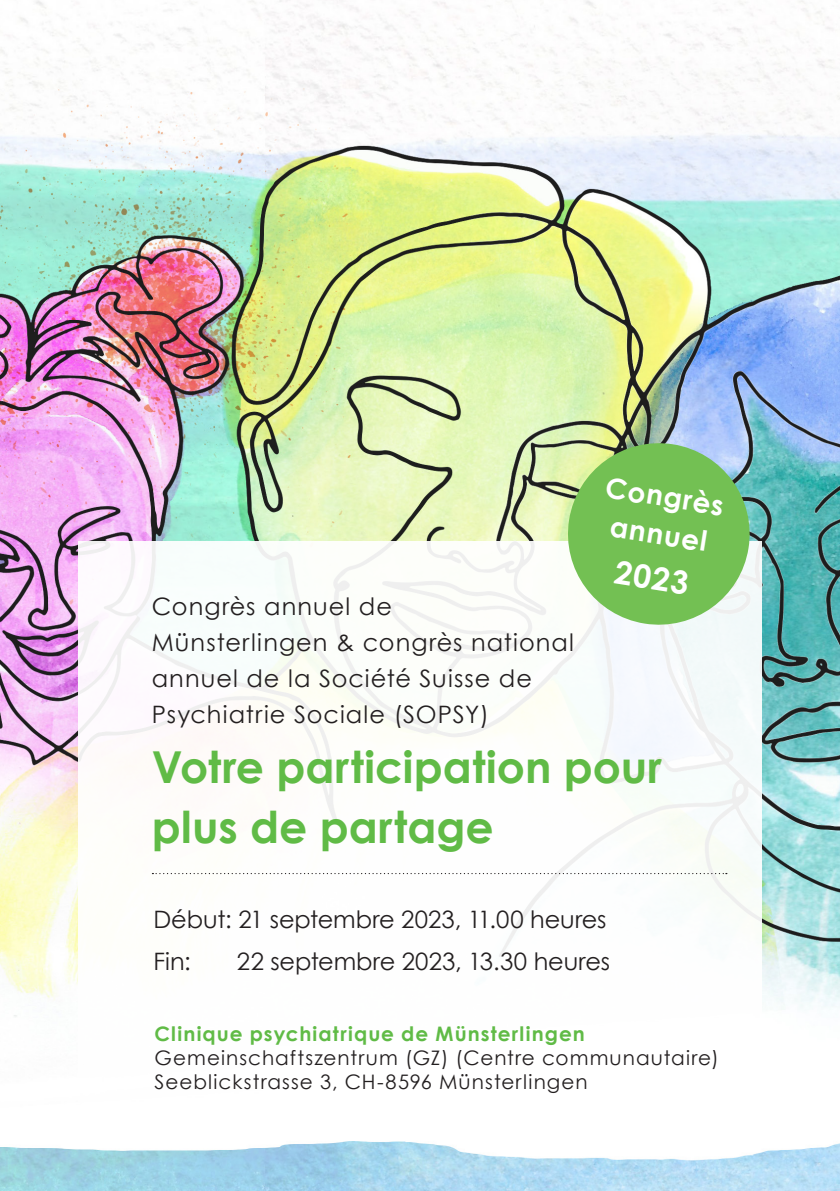
<style>
.page{position:relative;width:840px;height:1191px;background:#fff}
.page>*{position:absolute;margin:0;border:0;box-sizing:border-box;transform-origin:0 0}
.Titel_1{font:700 44px/60px "Century Gothic";color:#60bb46}
.t1{font:700 32px "Century Gothic";color:#fff}
.t2{font:700 28px "Century Gothic";color:#fff}
.Titel_1-2{font:24px/36px "Century Gothic";letter-spacing:.045em;color:#231f20}
.Linie_UG{font:24px/42px "Century Gothic";letter-spacing:-.005em;color:#231f20}
.Bereichsbezeichnung{font:20px/24px "Century Gothic";letter-spacing:.05em;color:#231f20}
.s1{font-weight:700;color:#60bb46}
</style>
<div class="page">
<img style="left:0;top:0;width:839px;height:1191px">
<div style="left:78px;top:541px;width:683px;height:453px;background:#fff"></div>
<div style="left:78px;top:994px;width:683px;height:121px;background:#fff"></div>
<svg style="left:152px;top:873px;width:574px;height:1px"></svg>
<svg style="left:561px;top:436px;width:195px;height:195px;background:#90c97c"></svg>
<p class="t2" style="left:608px;top:466px;width:121px;rotate:9deg">Congrès</p>
<p class="t2" style="left:613px;top:505px;width:99px;rotate:9deg">annuel</p>
<p class="t1" style="left:618px;top:548px;width:76px;rotate:9deg">2023</p>
<p class="Titel_1-2" style="left:152px;top:588px;width:423px">Congrès annuel de<br>Münsterlingen &amp; congrès national</p>
<p class="Titel_1-2" style="left:152px;top:660px;width:381px">annuel de la Société Suisse de</p>
<p class="Titel_1-2" style="left:152px;top:696px;width:338px">Psychiatrie Sociale (SOPSY)</p>
<p class="Titel_1" style="left:152px;top:735px;width:511px">Votre participation pour plus de partage</p>
<p class="Linie_UG" style="left:153px;top:897px;width:454px">Début: 21 septembre 2023, 11.00 heures<br>Fin:</p>
<p class="Linie_UG" style="left:237px;top:939px;width:374px">22 septembre 2023, 13.30 heures</p>
<p class="Bereichsbezeichnung" style="left:154px;top:1021px;width:565px"><span class="s1">Clinique psychiatrique de Münsterlingen<br></span>Gemeinschaftszentrum (GZ) (Centre communautaire)<br>Seeblickstrasse 3, CH-8596 Münsterlingen</p>
</div>
